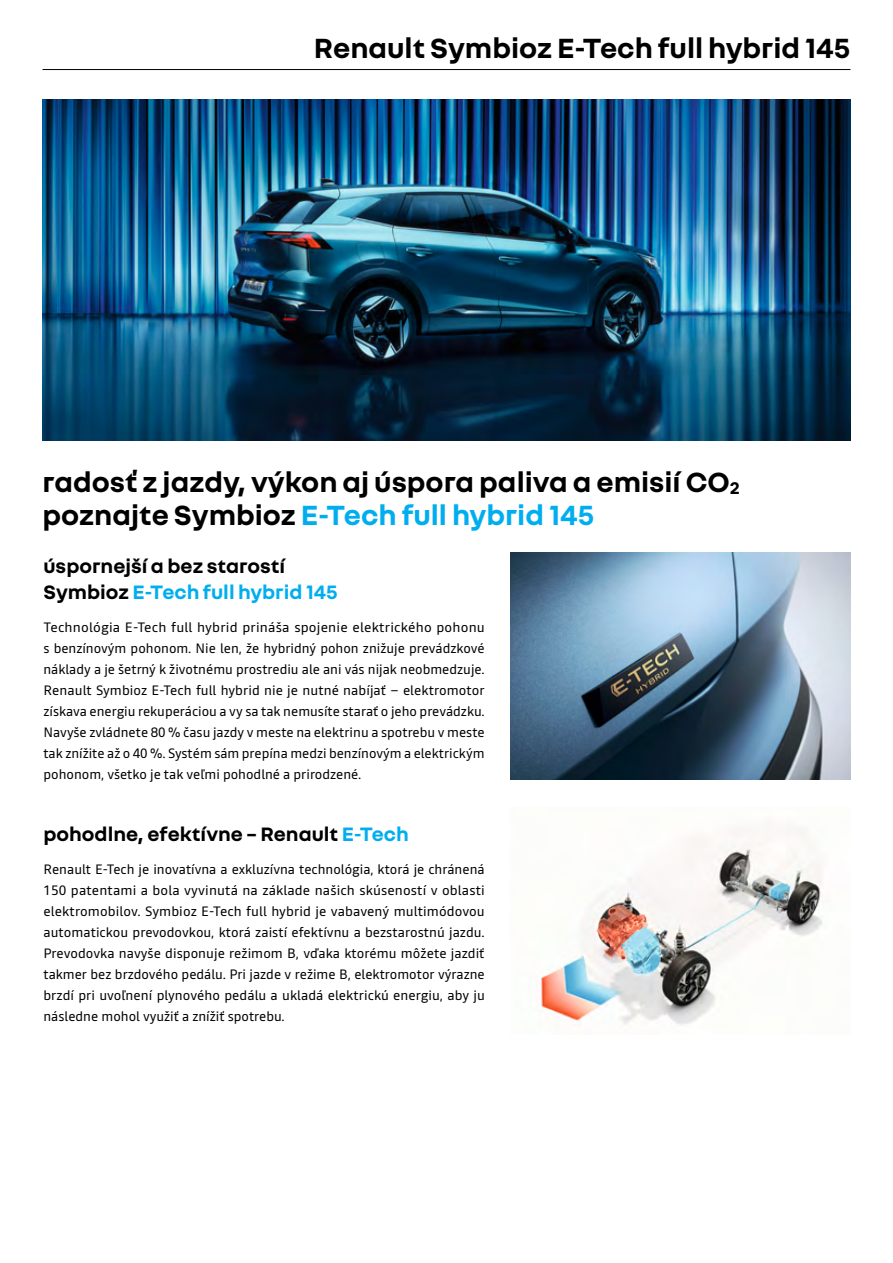
<style>
.page{position:relative;width:893px;height:1263px;background:#fff}
.page>*{position:absolute;margin:0;border:0;box-sizing:border-box;transform-origin:0 0}
.t1{font:700 30px/33px "Nouvel R";color:#000}
.t2{font:700 21px/25.2px "Nouvel R";color:#000}
.t3{font:13.5px/21px "Read";color:#000;text-align:justify}
.s1{font-size:18.3px}
.s2{color:#00aeef}
</style>
<div class="page">
<hr style="left:43px;top:69px;width:807px;height:1px;background:#000">
<img style="left:43px;top:100px;width:807px;height:340px">
<img style="left:510px;top:553px;width:340px;height:226px">
<img style="left:540px;top:827px;width:284px;height:199px">
<h1 class="t1" style="left:314px;top:30px;width:538px">Renault Symbioz E-Tech full hybrid 145</h1>
<h1 class="t1" style="left:43px;top:464px;width:699px">radosť z jazdy, výkon aj úspora paliva a emisií CO<span class="s1">2 </span>poznajte Symbioz <span class="s2">E-Tech full hybrid 145</span></h1>
<h2 class="t2" style="left:43px;top:553px;width:296px">úspornejší a bez starostí<br>Symbioz <span class="s2">E-Tech full hybrid 145</span></h2>
<p class="t3" style="left:43px;top:617px;width:443px">Technológia E-Tech full hybrid prináša spojenie elektrického pohonu s benzínovým pohonom. Nie len, že hybridný pohon znižuje prevádzkové náklady a je šetrný k životnému prostrediu ale ani vás nijak neobmedzuje.<br>Renault Symbioz E-Tech full hybrid nie je nutné nabíjať – elektromotor získava energiu rekuperáciou a vy sa tak nemusíte starať o jeho prevádzku.<br>Navyše zvládnete 80 % času jazdy v meste na elektrinu a spotrebu v meste tak znížite až o 40 %. Systém sám prepína medzi benzínovým a elektrickým pohonom, všetko je tak veľmi pohodlné a prirodzené.</p>
<h2 class="t2" style="left:43px;top:820px;width:367px">pohodlne, efektívne – Renault <span class="s2">E-Tech</span></h2>
<p class="t3" style="left:43px;top:859px;width:443px">Renault E-Tech je inovatívna a exkluzívna technológia, ktorá je chránená 150 patentami a bola vyvinutá na základe našich skúseností v oblasti elektromobilov. Symbioz E-Tech full hybrid je vabavený multimódovou automatickou prevodovkou, ktorá zaistí efektívnu a bezstarostnú jazdu.<br>Prevodovka navyše disponuje režimom B, vďaka ktorému môžete jazdiť takmer bez brzdového pedálu. Pri jazde v režime B, elektromotor výrazne brzdí pri uvoľnení plynového pedálu a ukladá elektrickú energiu, aby ju následne mohol využiť a znížiť spotrebu.</p>
</div>
